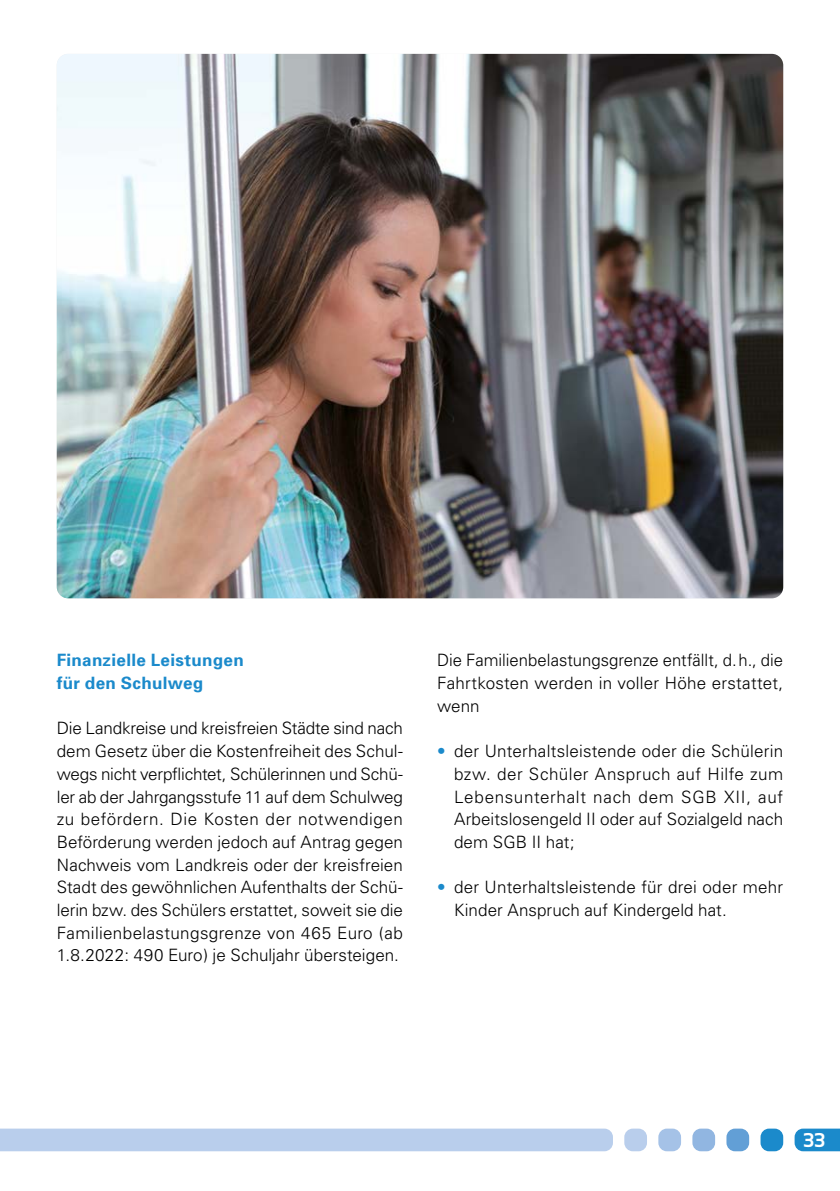
<style>
.page{position:relative;width:840px;height:1191px;background:#fff}
.page>*{position:absolute;margin:0;border:0;box-sizing:border-box;transform-origin:0 0}
.t1{font:700 20px "Sansation";color:#fff}
.t2{font:300 17px/22.6px "Univers";letter-spacing:.005em;color:#000;text-align:justify}
.t3{font:700 17px/22.6px "Univers";letter-spacing:.02em;color:#1b8acb}
.s1{color:#1b8acb}
</style>
<div class="page">
<svg style="left:794px;top:1128px;width:45px;height:23px"></svg>
<div style="left:760px;top:1128px;width:22px;height:23px;background:#1b8acb;border-radius:9px"></div>
<div style="left:726px;top:1128px;width:22px;height:23px;background:#629fd6;border-radius:9px"></div>
<div style="left:692px;top:1128px;width:22px;height:23px;background:#91b6e1;border-radius:9px"></div>
<div style="left:658px;top:1128px;width:22px;height:23px;background:#a5c2e7;border-radius:9px"></div>
<div style="left:624px;top:1128px;width:22px;height:23px;background:#b9ceec;border-radius:9px"></div>
<div style="left:0;top:1128px;width:612px;height:23px;background:#b9ceec"></div>
<img style="left:57px;top:54px;width:725px;height:544px">
<h3 class="t3" style="left:57px;top:649px;width:188px">Finanzielle Leistungen für den Schulweg</h3>
<p class="t2" style="left:57px;top:717px;width:347px">Die Landkreise und kreisfreien Städte sind nach dem Gesetz über die Kostenfreiheit des Schul&shy;wegs nicht verpflichtet, Schülerinnen und Schü&shy;ler ab der Jahrgangsstufe 11 auf dem Schulweg zu befördern. Die Kosten der notwendigen Beförderung werden jedoch auf Antrag gegen Nachweis vom Landkreis oder der kreisfreien Stadt des gewöhnlichen Aufenthalts der Schü&shy;lerin bzw. des Schülers erstattet, soweit sie die Familienbelastungsgrenze von 465 Euro (ab 1.8.2022: 490 Euro) je Schuljahr übersteigen.</p>
<p class="t2" style="left:437px;top:649px;width:347px">Die Familienbelastungsgrenze entfällt, d. h., die Fahrtkosten werden in voller Höhe erstattet, wenn</p>
<p class="t2" style="left:454px;top:740px;width:330px;text-indent:-17px"><span class="s1">•</span> der Unterhaltsleistende oder die Schülerin bzw. der Schüler Anspruch auf Hilfe zum Lebensunterhalt nach dem SGB XII, auf Arbeitslosengeld II oder auf Sozialgeld nach dem SGB II hat;</p>
<p class="t2" style="left:454px;top:876px;width:330px;text-indent:-17px"><span class="s1">•</span> der Unterhaltsleistende für drei oder mehr<br>Kinder Anspruch auf Kindergeld hat.</p>
<p class="t1" style="left:802px;top:1129px;width:24px">33</p>
</div>
